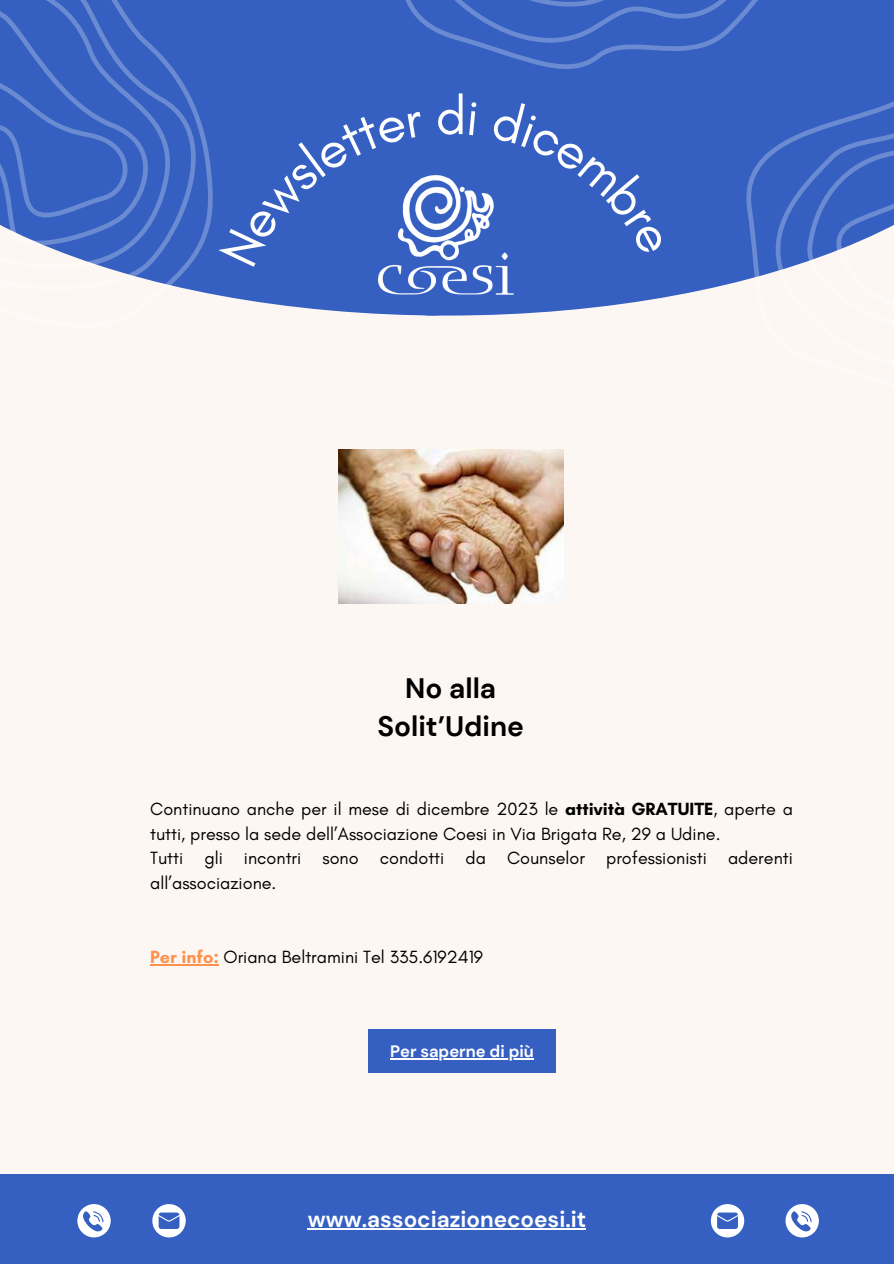
<style>
.page{position:relative;width:894px;height:1264px;background:#fff}
.page>*{position:absolute;margin:0;border:0;box-sizing:border-box;transform-origin:0 0}
.t1{font:54.3px "Glacial Indifference";color:#fff}
.t2{font:700 28.05px/38.2px "DM Sans";color:#000;text-align:center}
.t3{font:700 22.5px "DM Sans";color:#fff}
.t4{font:18px/24.8px "Glacial Indifference";color:#000}
.t5{font:700 16.5px "DM Sans";color:#fff}
.s1{font-weight:700}
.s2{font-weight:700;color:#ff914d}
</style>
<div class="page">
<div style="left:0;top:0;width:893px;height:1263px;background:#fdf7f3"></div>
<svg style="left:0;top:0;width:213px;height:295px;background:#5075c9"></svg>
<div style="left:0;top:1174px;width:893px;height:89px;background:#3560c2"></div>
<div style="left:368px;top:1028px;width:187px;height:44px;background:#3560c2"></div>
<hr style="left:390px;top:1058px;width:143px;height:1px;background:#fff">
<svg style="left:710px;top:1204px;width:34px;height:33px"></svg>
<svg style="left:785px;top:1204px;width:33px;height:33px"></svg>
<svg style="left:152px;top:1204px;width:34px;height:33px"></svg>
<svg style="left:77px;top:1204px;width:34px;height:33px"></svg>
<img style="left:338px;top:449px;width:225px;height:154px">
<hr style="left:307px;top:1227px;width:279px;height:2px;background:#fff">
<hr style="left:150px;top:964px;width:69px;height:1px;background:#ff914d">
<svg style="left:218px;top:0;width:676px;height:373px"></svg>
<p class="t1" style="left:435px;top:82px;width:32px">d</p>
<p class="t2" style="left:377px;top:669px;width:148px">No alla<br>Solit’Udine</p>
<p class="t4" style="left:150px;top:796px;width:644px">Continuano anche per il mese di dicembre 2023 le <span class="s1">attività GRATUITE</span>, aperte a tutti, presso la sede dell’Associazione Coesi in Via Brigata Re, 29 a Udine.</p>
<p class="t4" style="left:150px;top:845px;width:644px">Tutti gli incontri sono condotti da Counselor professionisti aderenti all’associazione.</p>
<p class="t4" style="left:150px;top:944px;width:334px"><span class="s2">Per info:</span> Oriana Beltramini Tel 335.6192419</p>
<p class="t5" style="left:390px;top:1040px;width:145px">Per saperne di più</p>
<p class="t3" style="left:307px;top:1204px;width:280px">www.associazionecoesi.it</p>
</div>
